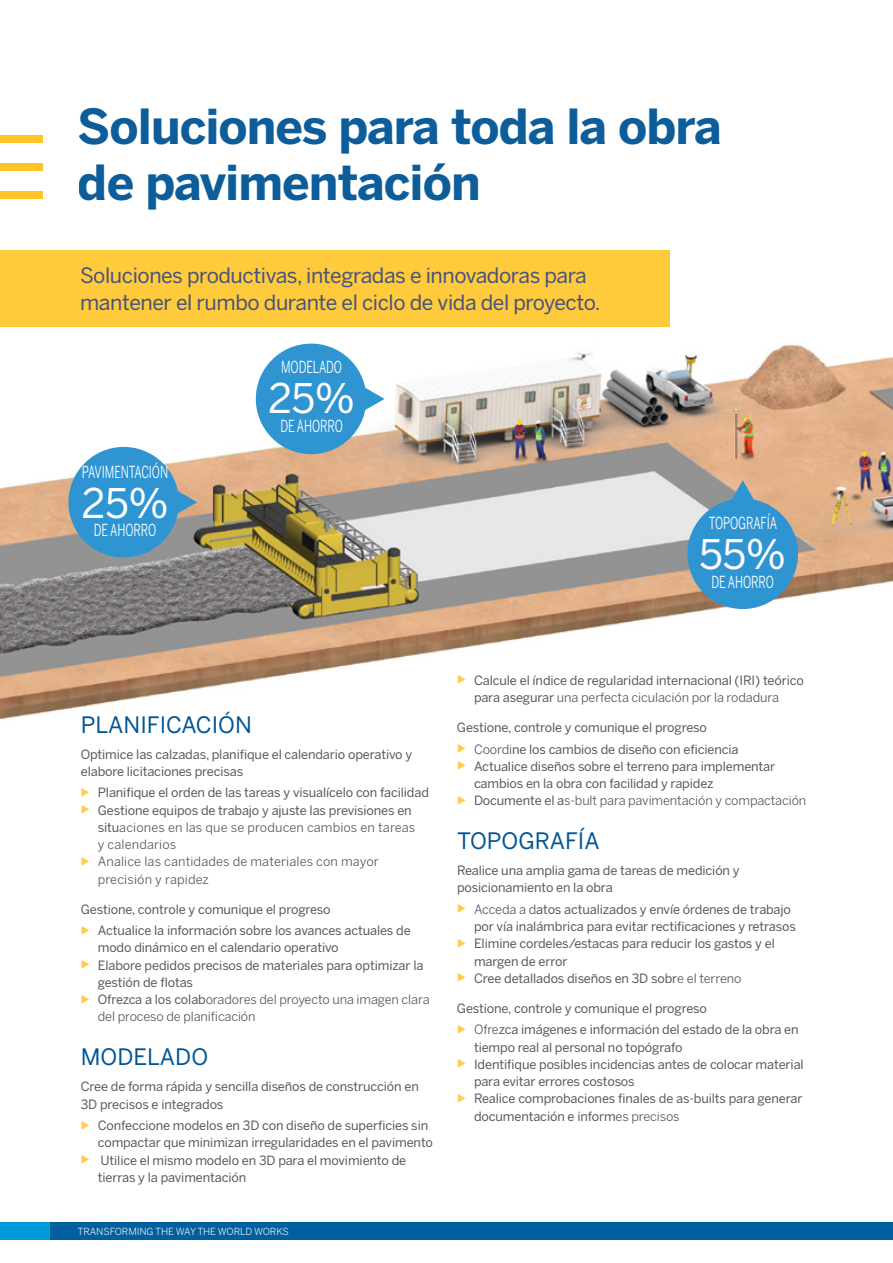
<style>
.page{position:relative;width:893px;height:1263px;background:#fff}
.page>*{position:absolute;margin:0;border:0;box-sizing:border-box;transform-origin:0 0}
.t1{font:700 48px/55.5px "Benton Sans";letter-spacing:-.02em;color:#005596}
.t2{font:40.5px "Benton Sans";color:#fff}
.t3{font:22.5px "Benton Sans";color:#005596}
.t4{font:21px/27px "Benton Sans";letter-spacing:-.02em;color:#47537f}
.t5{font:16.5px "Benton Sans Condensed";letter-spacing:-.01em;color:#fff;scale:.8 1}
.t6{font:12.75px/17.2px "Benton Sans";letter-spacing:-.01em;color:#58595b}
.t7{font:12.75px/17.2px "Benton Sans";letter-spacing:.01em;color:#58595b}
.t8{font:9.75px "Benton Sans";letter-spacing:-.01em;color:#fff}
.s1{font-style:inherit}
</style>
<div class="page">
<div style="left:0;top:1222px;width:688px;height:18px;background:#009ada"></div>
<div style="left:51px;top:1222px;width:842px;height:18px;background:#005f9e"></div>
<img style="left:0;top:343px;width:893px;height:377px">
<svg style="left:68px;top:447px;width:129px;height:110px;background:#5ea1c7"></svg>
<svg style="left:256px;top:344px;width:129px;height:110px"></svg>
<svg style="left:687px;top:480px;width:111px;height:129px;background:#5f9cbf"></svg>
<div style="left:0;top:250px;width:670px;height:77px;background:#ffca3b"></div>
<div style="left:0;top:135px;width:43px;height:8px;background:#ffc425"></div>
<div style="left:0;top:163px;width:43px;height:8px;background:#ffc425"></div>
<div style="left:0;top:191px;width:43px;height:8px;background:#ffc425"></div>
<svg style="left:458px;top:675px;width:7px;height:9px"></svg>
<h1 class="t1" style="left:78px;top:99px;width:645px">Soluciones para toda la obra de pavimentación</h1>
<h3 class="t4" style="left:80px;top:262px;width:522px">Soluciones productivas, integradas e innovadoras para mantener el rumbo durante el ciclo de vida del proyecto.</h3>
<p class="t5" style="left:82px;top:462px;width:109px">PAVIMENTACIÓN</p>
<h2 class="t2" style="left:81px;top:478px;width:89px">25%</h2>
<p class="t5" style="left:94px;top:520px;width:80px">DE AHORRO</p>
<p class="t5" style="left:281px;top:357px;width:78px">MODELADO</p>
<h2 class="t2" style="left:268px;top:373px;width:89px">25%</h2>
<p class="t5" style="left:280px;top:416px;width:80px">DE AHORRO</p>
<p class="t5" style="left:709px;top:513px;width:87px">TOPOGRAFÍA</p>
<h2 class="t2" style="left:699px;top:529px;width:89px">55%</h2>
<p class="t5" style="left:711px;top:572px;width:80px">DE AHORRO</p>
<h3 class="t3" style="left:81px;top:711px;width:173px">PLANIFICACIÓN</h3>
<p class="t6" style="left:81px;top:745px;width:333px">Optimice las calzadas, planifique el calendario operativo y elabore licitaciones precisas</p>
<p class="t7" style="left:98px;top:784px;width:333px"><span class="s1">Planifique el orden de las tareas y visualícelo con facilidad Gestione equipos de trabajo y ajuste las previsiones en situ</span>aciones en las que se producen cambios en tareas<br>y calendarios<br>Analice las cantidades de materiales con mayor precisión y rapidez</p>
<p class="t6" style="left:98px;top:898px;width:314px;line-height:21.5px;text-indent:-17px">Gestione, controle y comunique el progreso<br>Actualice la información sobre los avances actuales de</p>
<p class="t6" style="left:98px;top:939px;width:333px">modo dinámico en el calendario operativo<br>Elabore pedidos precisos de materiales para optimizar la gestión de flotas<br>Ofrezca a los colab<span class="s1">oradores del proyecto una imagen clara del proceso de planificación</span></p>
<h3 class="t3" style="left:81px;top:1044px;width:129px">MODELADO</h3>
<p class="t6" style="left:81px;top:1078px;width:340px">Cree de forma rápida y sencilla diseños de construcción en<br>3D precisos e integrados</p>
<p class="t6" style="left:98px;top:1117px;width:337px">Confeccione modelos en 3D con diseño de superficies sin compactar que minimizan irregularidades en el pavimento Utilice el mismo modelo en 3D para el movimiento de tierras y la pavimentación</p>
<p class="t8" style="left:78px;top:1226px;width:213px">TRANSFORMING THE WAY THE WORLD WORKS</p>
<p class="t6" style="left:474px;top:671px;width:331px">Calcule el índice de regularidad internacional (IRI) teórico para asegurar <span class="s1">una perfecta ciculación por la rodadura</span></p>
<p class="t6" style="left:474px;top:717px;width:266px;line-height:21.5px;text-indent:-17px">Gestione, controle y comunique el progreso<br><span class="s1">Coordi</span>ne los cambios de diseño con eficiencia</p>
<p class="t6" style="left:474px;top:757px;width:334px">Actualice diseños sobre el terreno para implementar cambios en la obra con facilidad y rapidez<br>Documente el a<span class="s1">s-bult para pavimentación y compactación</span></p>
<h3 class="t3" style="left:457px;top:827px;width:144px">TOPOGRAFÍA</h3>
<p class="t6" style="left:457px;top:862px;width:284px">Realice una amplia gama de tareas de medición y posicionamiento en la obra</p>
<p class="t6" style="left:474px;top:900px;width:323px"><span class="s1">Acceda a d</span>atos actualizados y envíe órdenes de trabajo por vía inalámbrica para evitar rectificaciones y retrasos Elimine cordeles/estacas para reducir los gastos y el margen de error<br>Cree detallados diseños en 3D sobr<span class="s1">e el terreno</span></p>
<p class="t6" style="left:474px;top:997px;width:326px;line-height:21.5px;text-indent:-17px">Gestione, controle y comunique el progreso<br><span class="s1">Ofre</span>zca imágenes e información del estado de la obra en</p>
<p class="t6" style="left:474px;top:1038px;width:331px">tiempo real al personal no topógrafo<br>Identifique posibles incidencias antes de colocar material para evitar errores costosos<br>Realice comprobaciones finales de as-builts para generar documentación e inform<span class="s1">es precisos</span></p>
</div>
